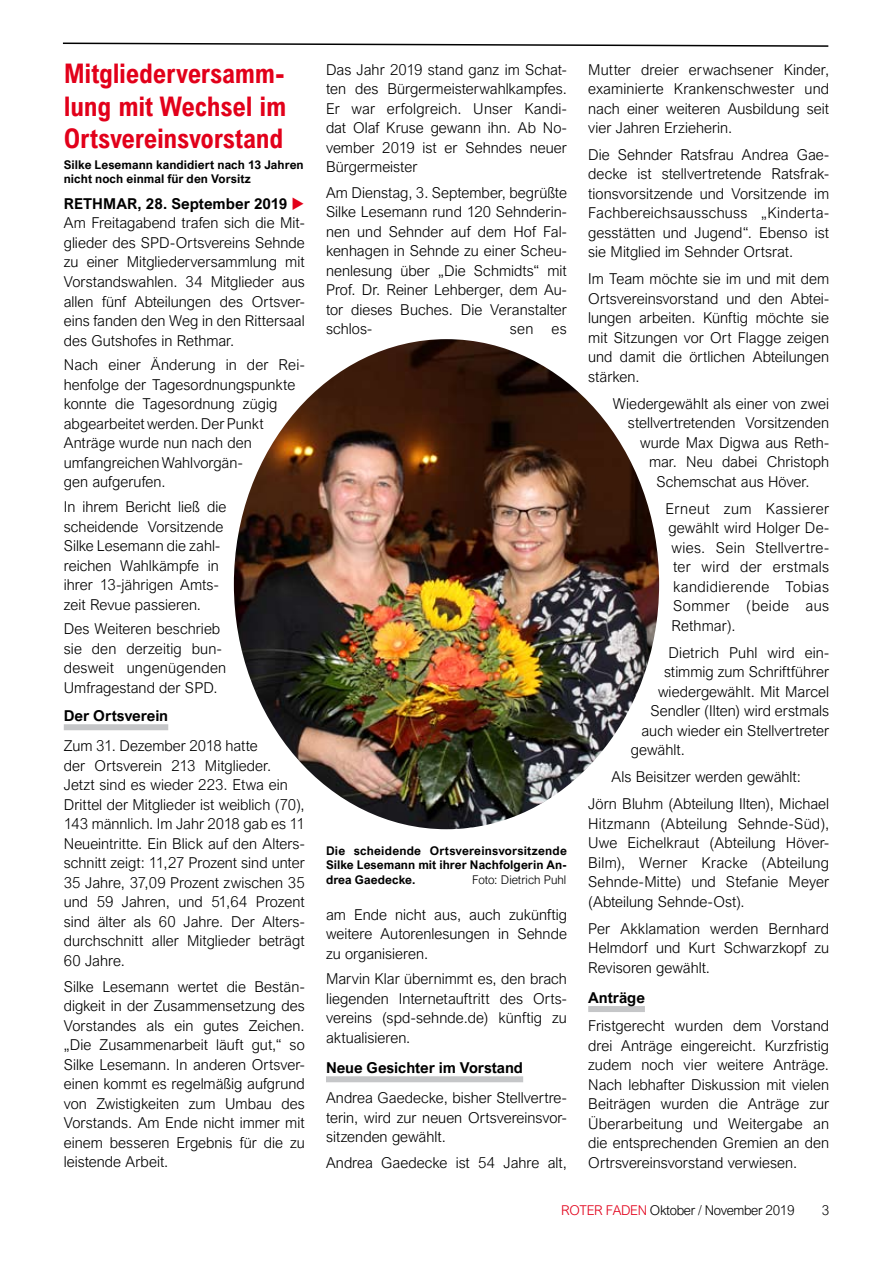
<style>
.page{position:relative;width:893px;height:1263px;background:#fff}
.page>*{position:absolute;margin:0;border:0;box-sizing:border-box;transform-origin:0 0}
.t1{font:700 27px/32.4px "Arial Nova Cond";letter-spacing:-.01em;color:#e2001a;text-align:justify}
.t2{font:300 15px/19.5px "Arial Nova";letter-spacing:.005em;color:#000;text-align:justify}
.t3{font:700 15px "Arial Nova";letter-spacing:-.005em;color:#000}
.t4{font:300 15px "Arial Nova";letter-spacing:.035em;color:#000}
.t5{font:300 15px "Arial Nova";letter-spacing:.03em;color:#000}
.t6{font:300 13.5px "Arial Nova";letter-spacing:-.025em;color:#000}
.t7{font:700 12px/14.4px "Arial Nova";letter-spacing:.005em;color:#000;text-align:justify}
.t8{font:300 12px "Arial Nova";color:#000}
.s1{font-weight:700}
.s2{color:#e2001a}
</style>
<div class="page">
<svg style="left:62px;top:42px;width:767px;height:5px"></svg>
<img style="left:234px;top:339px;width:425px;height:490px">
<div style="left:64px;top:724px;width:104px;height:6px;background:#c5c6c8"></div>
<div style="left:326px;top:1076px;width:197px;height:6px;background:#c5c6c8"></div>
<div style="left:588px;top:1006px;width:57px;height:6px;background:#c5c6c8"></div>
<h1 class="t1" style="left:64px;top:57px;width:224px">Mitgliederversamm&shy;lung mit Wechsel im Ortsvereinsvorstand</h1>
<p class="t7" style="left:64px;top:157px;width:241px">Silke Lesemann kandidiert nach 13 Jahren nicht noch einmal für den Vorsitz</p>
<p class="t3" style="left:64px;top:195px;width:52px">Rethmar</p>
<p class="t2" style="left:64px;top:194px;width:242px;text-indent:74px"><span class="s1">, 28. September 2019</span> <span class="s2">◆ </span>Am Freitagabend trafen sich die Mit&shy;glieder des SPD-Ortsvereins Sehnde zu einer Mitgliederversammlung mit Vorstandswahlen. 34 Mitglieder aus allen fünf Abteilungen des Ortsver&shy;eins fanden den Weg in den Rittersaal des Gutshofes in Rethmar.</p>
<p class="t2" style="left:64px;top:355px;width:242px;text-align:left">Nach einer Änderung in der Rei&shy;henfolge der Tagesordnungspunkte konnte die Tagesordnung zügig abgearbeitet werden. Der Punkt<br>Anträge wurde nun nach den umfangreichen Wahlvorgän-<br>gen aufgerufen.</p>
<p class="t2" style="left:64px;top:497px;width:164px;text-align:left">In ihrem Bericht ließ die scheidende Vorsitzende<br>Silke Lesemann die zahl&shy;reichen Wahlkämpfe in ihrer 13-jährigen Amts&shy;zeit Revue passieren.</p>
<p class="t2" style="left:64px;top:619px;width:164px;text-align:left">Des Weiteren beschrieb sie den derzeitig bun&shy;desweit ungenügenden<br>Umfragestand der SPD.</p>
<p class="t3" style="left:64px;top:707px;width:106px">Der Ortsverein</p>
<p class="t2" style="left:64px;top:736px;width:242px;text-align:left">Zum 31. Dezember 2018 hatte<br>der Ortsverein 213 Mitglieder.<br>Jetzt sind es wieder 223. Etwa ein Drittel der Mitglieder ist weiblich (70), 143 männlich. Im Jahr 2018 gab es 11<br>Neueintritte. Ein Blick auf den Alters&shy;schnitt zeigt: 11,27 Prozent sind unter 35 Jahre, 37,09 Prozent zwischen 35 und 59 Jahren, und 51,64 Prozent sind älter als 60 Jahre. Der Alters&shy;durchschnitt aller Mitglieder beträgt 60 Jahre.</p>
<p class="t2" style="left:64px;top:977px;width:242px">Silke Lesemann wertet die Bestän&shy;digkeit in der Zusammensetzung des Vorstandes als ein gutes Zeichen. „Die Zusammenarbeit läuft gut,“ so Silke Lesemann. In anderen Ortsver&shy;einen kommt es regelmäßig aufgrund von Zwistigkeiten zum Umbau des Vorstands. Am Ende nicht immer mit einem besseren Ergebnis für die zu leistende Arbeit.</p>
<p class="t2" style="left:326px;top:59px;width:242px">Das Jahr 2019 stand ganz im Schat&shy;ten des Bürgermeisterwahlkampfes.<br>Er war erfolgreich. Unser Kandi&shy;dat Olaf Kruse gewann ihn. Ab No&shy;vember 2019 ist er Sehndes neuer Bürgermeister</p>
<p class="t2" style="left:326px;top:183px;width:242px">Am Dienstag, 3. September, begrüßte Silke Lesemann rund 120 Sehnderin&shy;nen und Sehnder auf dem Hof Fal&shy;kenhagen in Sehnde zu einer Scheu&shy;nenlesung über „Die Schmidts“ mit Prof. Dr. Reiner Lehberger, dem Au&shy;tor dieses Buches. Die Veranstalter schlos-</p>
<p class="t2" style="left:510px;top:319px;width:59px">sen es</p>
<p class="t7" style="left:326px;top:843px;width:242px">Die scheidende Ortsvereinsvorsitzende Silke Lesemann mit ihrer Nachfolgerin An&shy;drea Gaedecke.</p>
<p class="t8" style="left:472px;top:873px;width:96px">Foto: Dietrich Puhl</p>
<p class="t2" style="left:326px;top:904px;width:242px">am Ende nicht aus, auch zukünftig weitere Autorenlesungen in Sehnde zu organisieren.</p>
<p class="t2" style="left:326px;top:969px;width:242px">Marvin Klar übernimmt es, den brach liegenden Internetauftritt des Orts&shy;vereins (spd-sehnde.de) künftig zu aktualisieren.</p>
<p class="t3" style="left:326px;top:1059px;width:199px">Neue Gesichter im Vorstand</p>
<p class="t2" style="left:326px;top:1088px;width:242px">Andrea Gaedecke, bisher Stellvertre&shy;terin, wird zur neuen Ortsvereinsvor&shy;sitzenden gewählt.</p>
<p class="t2" style="left:326px;top:1153px;width:242px">Andrea Gaedecke ist 54 Jahre alt,</p>
<p class="t2" style="left:588px;top:59px;width:242px">Mutter dreier erwachsener Kinder, examinierte Krankenschwester und nach einer weiteren Ausbildung seit vier Jahren Erzieherin.</p>
<p class="t2" style="left:588px;top:145px;width:242px">Die Sehnder Ratsfrau Andrea Gae&shy;decke ist stellvertretende Ratsfrak&shy;tionsvorsitzende und Vorsitzende im Fachbereichsausschuss „Kinderta&shy;gesstätten und Jugend“. Ebenso ist sie Mitglied im Sehnder Ortsrat.</p>
<p class="t2" style="left:588px;top:269px;width:242px">Im Team möchte sie im und mit dem Ortsvereinsvorstand und den Abtei&shy;lungen arbeiten. Künftig möchte sie mit Sitzungen vor Ort Flagge zeigen und damit die örtlichen Abteilungen stärken.</p>
<p class="t2" style="left:613px;top:394px;width:218px">Wiedergewählt als einer von zwei</p>
<p class="t2" style="left:628px;top:413px;width:203px">stellvertretenden Vorsitzenden</p>
<p class="t2" style="left:640px;top:433px;width:191px">wurde Max Digwa aus Reth-</p>
<p class="t2" style="left:649px;top:452px;width:182px">mar. Neu dabei Christoph</p>
<p class="t2" style="left:656px;top:472px;width:155px">Schemschat aus Höver.</p>
<p class="t5" style="left:665px;top:500px;width:165px">Erneut zum Kassierer</p>
<p class="t2" style="left:668px;top:518px;width:162px">gewählt wird Holger De-</p>
<p class="t2" style="left:671px;top:538px;width:159px">wies. Sein Stellvertre-</p>
<p class="t2" style="left:673px;top:557px;width:158px">ter wird der erstmals</p>
<p class="t4" style="left:673px;top:578px;width:158px">kandidierende Tobias</p>
<p class="t4" style="left:673px;top:598px;width:158px">Sommer (beide aus</p>
<p class="t2" style="left:671px;top:616px;width:66px">Rethmar).</p>
<p class="t2" style="left:668px;top:643px;width:162px">Dietrich Puhl wird ein-</p>
<p class="t2" style="left:664px;top:662px;width:167px">stimmig zum Schriftführer</p>
<p class="t2" style="left:658px;top:682px;width:173px">wiedergewählt. Mit Marcel</p>
<p class="t2" style="left:650px;top:701px;width:180px">Sendler (Ilten) wird erstmals</p>
<p class="t2" style="left:641px;top:721px;width:189px">auch wieder ein Stellvertreter</p>
<p class="t2" style="left:631px;top:740px;width:55px">gewählt.</p>
<p class="t2" style="left:588px;top:763px;width:242px;line-height:27px;text-align:center">Als Beisitzer werden gewählt:<br>Jörn Bluhm (Abteilung Ilten), Michael</p>
<p class="t2" style="left:588px;top:814px;width:242px">Hitzmann (Abteilung Sehnde-Süd), Uwe Eichelkraut (Abteilung Höver-Bilm), Werner Kracke (Abteilung Sehnde-Mitte) und Stefanie Meyer (Abteilung Sehnde-Ost).</p>
<p class="t2" style="left:588px;top:919px;width:242px">Per Akklamation werden Bernhard Helmdorf und Kurt Schwarzkopf zu Revisoren gewählt.</p>
<p class="t3" style="left:588px;top:989px;width:58px">Anträge</p>
<p class="t2" style="left:588px;top:1016px;width:242px">Fristgerecht wurden dem Vorstand drei Anträge eingereicht. Kurzfristig zudem noch vier weitere Anträge.<br>Nach lebhafter Diskussion mit vielen Beiträgen wurden die Anträge zur Überarbeitung und Weitergabe an die entsprechenden Gremien an den Ortrsvereinsvorstand verwiesen.</p>
<p class="t6" style="left:561px;top:1203px;width:235px"><span class="s2">ROTER FADEN</span> Oktober / November 2019</p>
<p class="t6" style="left:822px;top:1203px;width:9px">3</p>
</div>
